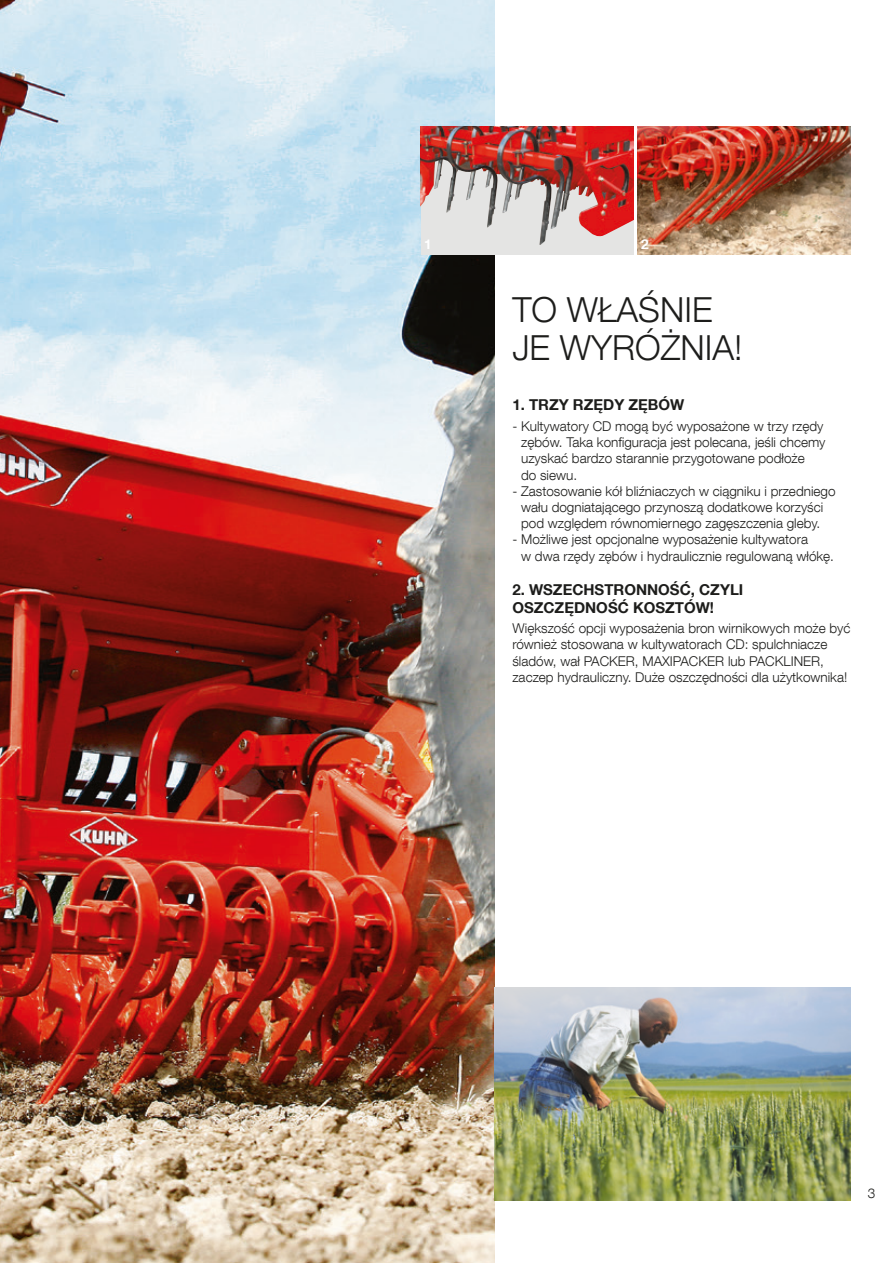
<style>
.page{position:relative;width:893px;height:1263px;background:#fff}
.page>*{position:absolute;margin:0;border:0;box-sizing:border-box;transform-origin:0 0}
.t1{font:300 34.5px/37.5px "Helvetica Neue LT Com";color:#1d1d1b}
.t2{font:700 15px/18px "Helvetica Neue LT Com";color:#1d1d1b}
.t3{font:300 13.5px/16.2px "Helvetica Neue LT Com";color:#1d1d1b}
.t4{font:700 13.5px "Helvetica Neue LT Com";color:#fff}
</style>
<div class="page">
<img style="left:0;top:0;width:494px;height:1263px">
<svg style="left:421px;top:127px;width:213px;height:127px;fill:#e4e4e3"></svg>
<img style="left:421px;top:127px;width:193px;height:118px">
<img style="left:638px;top:127px;width:212px;height:127px">
<img style="left:494px;top:987px;width:356px;height:213px">
<p class="t4" style="left:424px;top:235px;width:9px">1</p>
<p class="t4" style="left:641px;top:235px;width:9px">2</p>
<h1 class="t1" style="left:512px;top:291px;width:232px">TO WŁAŚNIE<br>JE WYRÓŻNIA!</h1>
<p class="t2" style="left:512px;top:396px;width:173px">1. TRZY RZĘDY ZĘBÓW</p>
<p class="t3" style="left:521px;top:418px;width:306px;text-indent:-9px">- Kultywatory CD mogą być wyposażone w trzy rzędy zębów. Taka konfiguracja jest polecana, jeśli chcemy uzyskać bardzo starannie przygotowane podłoże<br>do siewu.</p>
<p class="t3" style="left:512px;top:482px;width:325px;text-align:center">- Zastosowanie kół bliźniaczych w ciągniku i przedniego wału dogniatającego przynoszą dodatkowe korzyści pod względem równomiernego zagęszczenia gleby.</p>
<p class="t3" style="left:521px;top:531px;width:314px;text-indent:-9px">- Możliwe jest opcjonalne wyposażenie kultywatora<br>w dwa rzędy zębów i hydraulicznie regulowaną włókę.</p>
<p class="t2" style="left:512px;top:580px;width:232px">2. WSZECHSTRONNOŚĆ, CZYLI<br>OSZCZĘDNOŚĆ KOSZTÓW!</p>
<p class="t3" style="left:512px;top:620px;width:340px">Większość opcji wyposażenia bron wirnikowych może być również stosowana w kultywatorach CD: spulchniacze śladów, wał PACKER, MAXIPACKER lub PACKLINER, zaczep hydrauliczny. Duże oszczędności dla użytkownika!</p>
<p class="t3" style="left:868px;top:1185px;width:9px">3</p>
</div>
